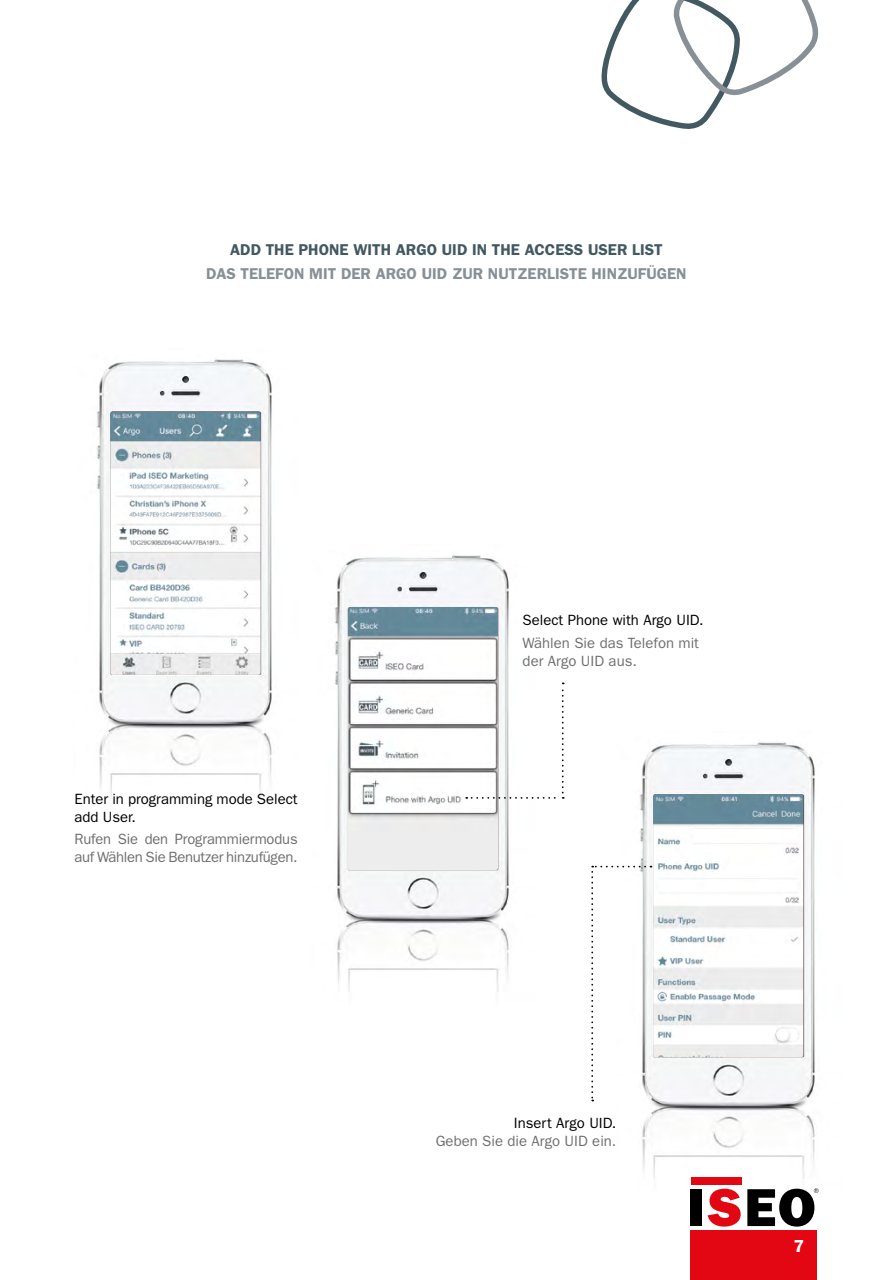
<style>
.page{position:relative;width:893px;height:1280px;background:#fff}
.page>*{position:absolute;margin:0;border:0;box-sizing:border-box;transform-origin:0 0}
.t1{font:600 17.5px "ITC Franklin Gothic Std";color:#fff}
.t2{font:600 15.75px "ITC Franklin Gothic Std";color:#879096}
.t3{font:600 15.75px "ITC Franklin Gothic Std";color:#425961}
.t4{font:14.88px/17.8px "ITC Franklin Gothic Std";letter-spacing:-.01em;color:#706f6f}
.t5{font:14.88px/17.8px "ITC Franklin Gothic Std";color:#000}
</style>
<div class="page">
<img style="left:96px;top:359px;width:176px;height:438px">
<img style="left:110px;top:412px;width:151px;height:263px">
<img style="left:334px;top:555px;width:175px;height:437px">
<img style="left:348px;top:607px;width:150px;height:263px">
<img style="left:617px;top:742px;width:198px;height:483px">
<img style="left:653px;top:794px;width:150px;height:263px">
<svg style="left:603px;top:0;width:215px;height:129px"></svg>
<svg style="left:466px;top:682px;width:98px;height:117px"></svg>
<svg style="left:591px;top:866px;width:60px;height:235px"></svg>
<div style="left:691px;top:1177px;width:50px;height:7px;background:#e30613"></div>
<div style="left:691px;top:1189px;width:11px;height:37px;background:#000"></div>
<svg style="left:708px;top:1189px;width:33px;height:37px"></svg>
<svg style="left:747px;top:1188px;width:72px;height:38px"></svg>
<div style="left:690px;top:1230px;width:126px;height:50px;background:#e30613"></div>
<p class="t3" style="left:230px;top:240px;width:434px">ADD THE PHONE WITH ARGO UID IN THE ACCESS USER LIST</p>
<p class="t2" style="left:206px;top:264px;width:482px">DAS TELEFON MIT DER ARGO UID ZUR NUTZERLISTE HINZUFÜGEN</p>
<p class="t5" style="left:74px;top:790px;width:225px">Enter in programming mode Select add User.</p>
<p class="t4" style="left:74px;top:830px;width:225px">Rufen Sie den Programmiermodus auf Wählen Sie Benutzer hinzufügen.</p>
<p class="t5" style="left:523px;top:611px;width:182px">Select Phone with Argo UID.</p>
<p class="t4" style="left:523px;top:634px;width:178px">Wählen Sie das Telefon mit der Argo UID aus.</p>
<p class="t5" style="left:514px;top:1114px;width:104px">Insert Argo UID.</p>
<p class="t4" style="left:436px;top:1132px;width:182px">Geben Sie die Argo UID ein.</p>
<p class="t1" style="left:793px;top:1236px;width:12px">7</p>
</div>
